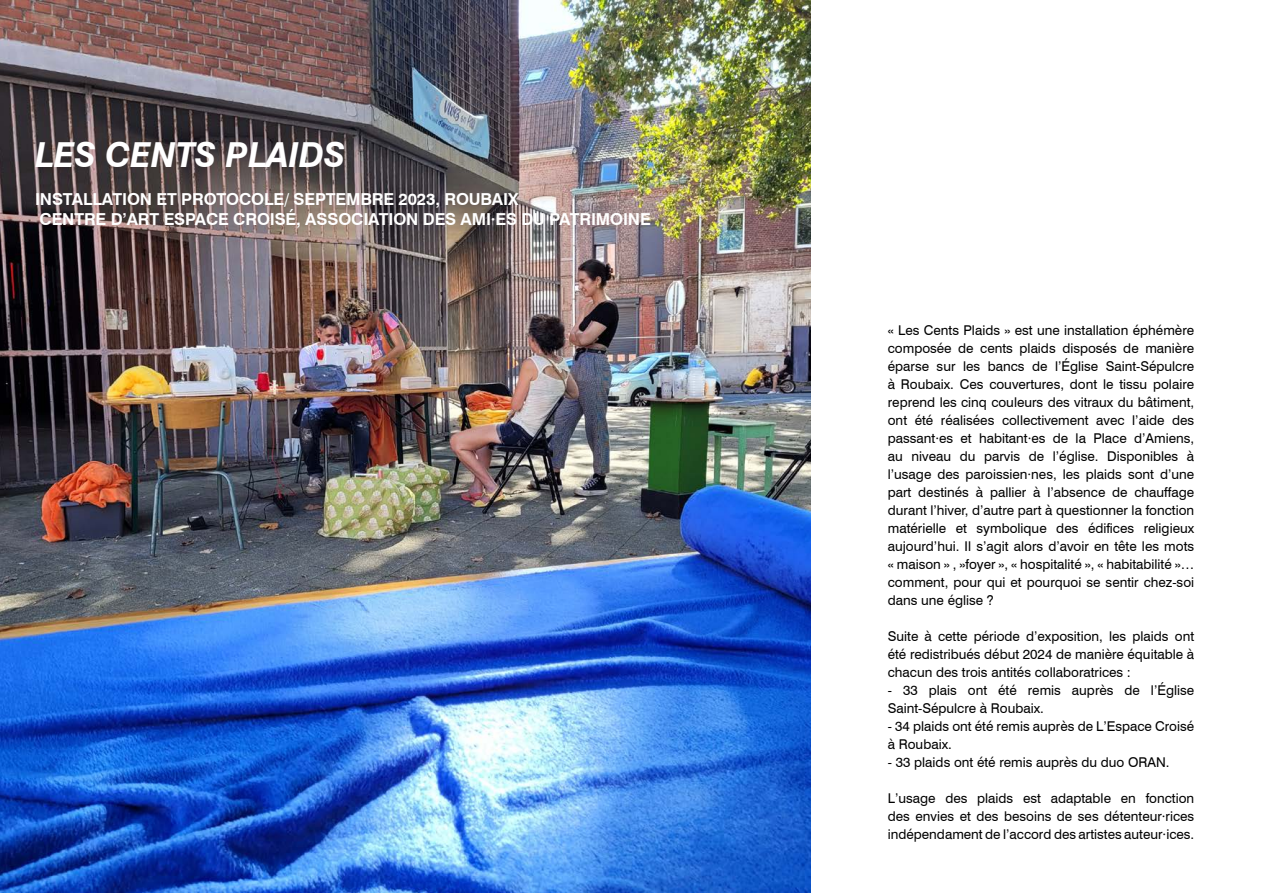
<style>
.page{position:relative;width:1263px;height:893px;background:#fff}
.page>*{position:absolute;margin:0;border:0;box-sizing:border-box;transform-origin:0 0}
.t1{font:italic 700 34.5px "Swiss 721 BT";letter-spacing:-.01em;color:#fff}
.t2{font:700 16.5px/19.8px "Swiss 721 BT";letter-spacing:-.01em;color:#fff}
.t3{font:13.5px/18px "Swiss 721 BT";color:#000;text-align:justify}
</style>
<div class="page">
<img style="left:0;top:0;width:810px;height:893px">
<h1 class="t1" style="left:35px;top:134px;width:312px">LES CENTS PLAIDS</h1>
<p class="t2" style="left:35px;top:189px;width:617px">INSTALLATION ET PROTOCOLE/ SEPTEMBRE 2023, ROUBAIX<br>CENTRE D’ART ESPACE CROISÉ, ASSOCIATION DES AMI·ES DU PATRIMOINE</p>
<p class="t3" style="left:888px;top:321px;width:308px">« Les Cents Plaids » est une installation éphémère composée de cents plaids disposés de manière éparse sur les bancs de l’Église Saint-Sépulcre à Roubaix. Ces couvertures, dont le tissu polaire reprend les cinq couleurs des vitraux du bâtiment, ont été réalisées collectivement avec l’aide des passant·es et habitant·es de la Place d’Amiens, au niveau du parvis de l’église. Disponibles à l’usage des paroissien·nes, les plaids sont d’une part destinés à pallier à l’absence de chauffage durant l’hiver, d’autre part à questionner la fonction matérielle et symbolique des édifices religieux aujourd’hui. Il s’agit alors d’avoir en tête les mots « maison » , »foyer », « hospitalité », « habitabilité »… comment, pour qui et pourquoi se sentir chez-soi dans une église ?</p>
<p class="t3" style="left:888px;top:627px;width:308px">Suite à cette période d’exposition, les plaids ont été redistribués début 2024 de manière équitable à chacun des trois antités collaboratrices :</p>
<p class="t3" style="left:888px;top:681px;width:308px">- 33 plais ont été remis auprès de l’Église<br>Saint-Sépulcre à Roubaix.</p>
<p class="t3" style="left:888px;top:717px;width:308px">- 34 plaids ont été remis auprès de L’Espace Croisé à Roubaix.</p>
<p class="t3" style="left:888px;top:753px;width:283px">- 33 plaids ont été remis auprès du duo ORAN.</p>
<p class="t3" style="left:888px;top:789px;width:308px">L’usage des plaids est adaptable en fonction des envies et des besoins de ses détenteur·rices indépendament de l’accord des artistes auteur·ices.</p>
</div>
